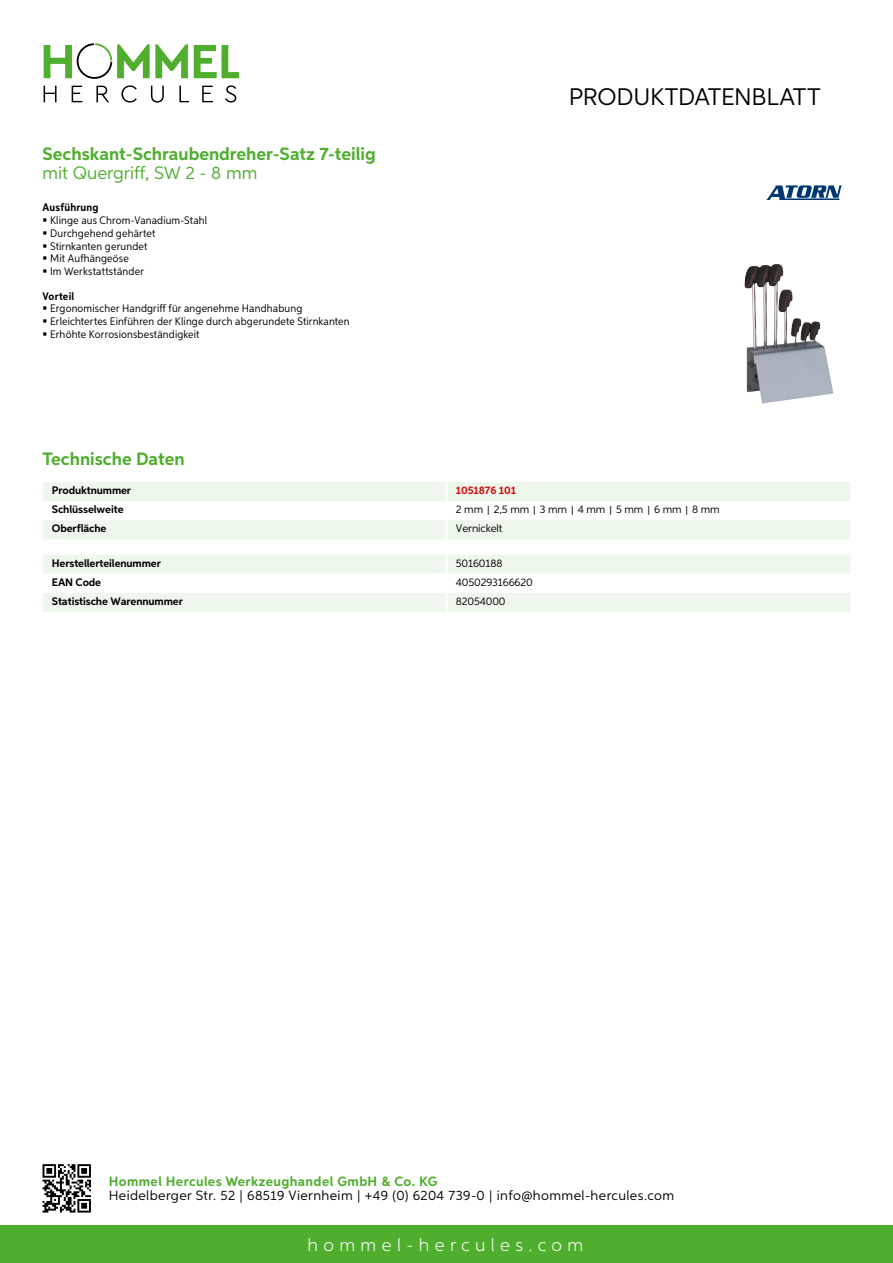
<style>
.page{position:relative;width:893px;height:1263px;background:#fff}
.page>*{position:absolute;margin:0;border:0;box-sizing:border-box;transform-origin:0 0}
.t1{font:24px "Aspira";letter-spacing:-.01em;color:#000}
.t2{font:700 18px "Aspira";color:#50ae2f}
.t3{font:18px "Aspira";color:#50ae2f}
.t4{font:300 18px "Aspira";letter-spacing:.3em;color:#fff}
.t5{font:13.5px "Aspira";letter-spacing:.03em;color:#000}
.t6{font:700 13.5px "Aspira";letter-spacing:.03em;color:#50ae2f}
.t7{font:10.95px/12.8px "Aspira Nar";letter-spacing:.015em;color:#000}
.t8{font:700 10.95px "Aspira";letter-spacing:-.01em;color:#000}
.t9{font:10.95px "Aspira";letter-spacing:-.01em;color:#000}
.t10{font:700 10.95px "Aspira Nar";letter-spacing:.02em;color:#000}
.t11{font:700 10.95px "Aspira";letter-spacing:-.01em;color:#cd1013}
.s1{font-family:"Wuerth Global";font-size:10.5px}
</style>
<div class="page">
<div style="left:0;top:1226px;width:893px;height:37px;background:#50ae2f"></div>
<svg style="left:43px;top:1164px;width:48px;height:48px"></svg>
<svg style="left:194px;top:45px;width:45px;height:33px"></svg>
<svg style="left:44px;top:43px;width:144px;height:36px"></svg>
<svg style="left:44px;top:86px;width:13px;height:16px"></svg>
<svg style="left:72px;top:86px;width:10px;height:16px"></svg>
<svg style="left:96px;top:86px;width:13px;height:16px"></svg>
<svg style="left:121px;top:85px;width:16px;height:18px"></svg>
<svg style="left:151px;top:86px;width:13px;height:17px"></svg>
<svg style="left:179px;top:86px;width:10px;height:16px"></svg>
<svg style="left:202px;top:86px;width:11px;height:16px"></svg>
<svg style="left:225px;top:85px;width:11px;height:18px"></svg>
<svg style="left:43px;top:482px;width:807px;height:57px"></svg>
<hr style="left:445px;top:520px;width:3px;height:19px;background:#fff">
<svg style="left:43px;top:555px;width:807px;height:57px"></svg>
<hr style="left:445px;top:593px;width:3px;height:19px;background:#fff">
<img style="left:744px;top:264px;width:90px;height:139px">
<svg style="left:766px;top:185px;width:76px;height:15px"></svg>
<h2 class="t2" style="left:43px;top:142px;width:335px">Sechskant-Schraubendreher-Satz 7-teilig</h2>
<h2 class="t3" style="left:43px;top:162px;width:216px">mit Quergriff, SW 2 - 8 mm</h2>
<p class="t10" style="left:43px;top:201px;width:58px">Ausführung</p>
<p class="t7" style="left:50px;top:214px;width:159px">Klinge aus Chrom-Vanadium-Stahl<br>Durchgehend gehärtet<br>Stirnkanten gerundet<br>Mit Aufhängeöse<br>Im Werkstattständer</p>
<p class="t10" style="left:43px;top:289px;width:33px">Vorteil</p>
<p class="t7" style="left:50px;top:302px;width:301px">Ergonomischer Handgriff für angenehme Handhabung<br>Erleichtertes Einführen der Klinge durch abgerundete Stirnkanten<br>Erhöhte Korrosionsbeständigkeit</p>
<h1 class="t1" style="left:569px;top:82px;width:253px">Produktdatenblatt</h1>
<h2 class="t2" style="left:43px;top:448px;width:144px">Technische Daten</h2>
<p class="t8" style="left:52px;top:483px;width:81px">Produktnummer</p>
<p class="t11" style="left:456px;top:483px;width:62px">1051876 101</p>
<p class="t8" style="left:52px;top:502px;width:73px">Schlüsselweite</p>
<p class="t9" style="left:456px;top:502px;width:265px">2 mm <span class="s1">|</span> 2,5 mm <span class="s1">|</span> 3 mm <span class="s1">|</span> 4 mm <span class="s1">|</span> 5 mm <span class="s1">|</span> 6 mm <span class="s1">|</span> 8 mm</p>
<p class="t8" style="left:52px;top:521px;width:56px">Oberfläche</p>
<p class="t9" style="left:456px;top:522px;width:48px">Vernickelt</p>
<p class="t8" style="left:52px;top:556px;width:111px">Herstellerteilenummer</p>
<p class="t9" style="left:456px;top:556px;width:48px">50160188</p>
<p class="t8" style="left:52px;top:575px;width:51px">EAN Code</p>
<p class="t9" style="left:456px;top:575px;width:78px">4050293166620</p>
<p class="t8" style="left:52px;top:594px;width:132px">Statistische Warennummer</p>
<p class="t9" style="left:456px;top:594px;width:51px">82054000</p>
<p class="t6" style="left:109px;top:1172px;width:330px">Hommel Hercules Werkzeughandel GmbH &amp; Co. KG</p>
<p class="t5" style="left:109px;top:1187px;width:567px">Heidelberger Str. 52 | 68519 Viernheim | +49 (0) 6204 739-0 | info@hommel-hercules.com</p>
<h2 class="t4" style="left:307px;top:1234px;width:277px">hommel-hercules.com</h2>
</div>
